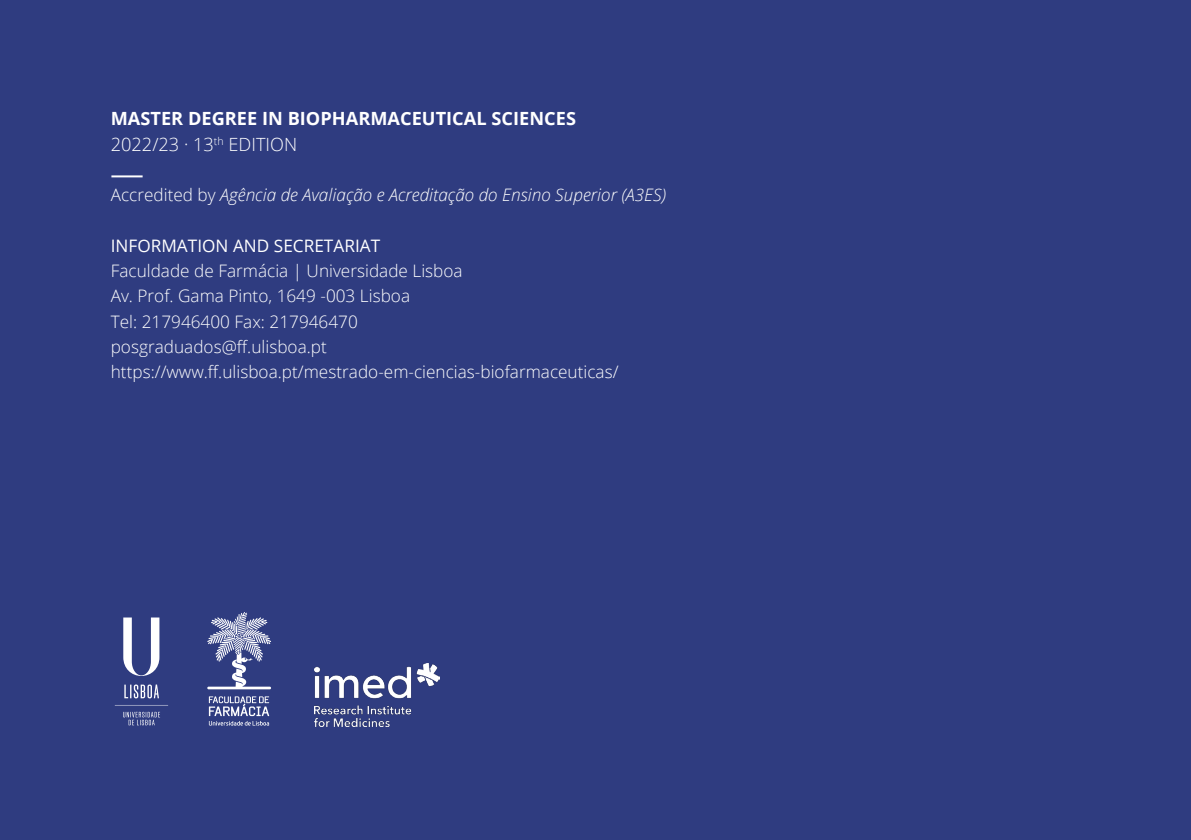
<style>
.page{position:relative;width:1191px;height:840px;background:#fff}
.page>*{position:absolute;margin:0;border:0;box-sizing:border-box;transform-origin:0 0}
.Corpo{font:700 18.2px "Open Sans";color:#fff}
.Corpo-2{font:300 18.2px "Open Sans";color:#fff}
.Corpo-3{font:300 17.2px "Open Sans";color:#fff}
.Corpo-4{font:italic 300 17.2px "Open Sans";color:#fff}
.Corpo-5{font:17.2px "Open Sans";color:#fff}
.s1{font-style:normal}
</style>
<div class="page">
<div style="left:0;top:0;width:1191px;height:839px;background:#2f3c80"></div>
<svg style="left:115px;top:617px;width:53px;height:108px"></svg>
<svg style="left:209px;top:696px;width:60px;height:29px"></svg>
<svg style="left:207px;top:612px;width:64px;height:77px"></svg>
<hr style="left:111px;top:175px;width:32px;height:2px;background:#fff">
<img style="left:314px;top:663px;width:125px;height:63px">
<p class="Corpo" style="left:111px;top:106px;width:467px">MASTER DEGREE IN BIOPHARMACEUTICAL SCIENCES</p>
<p class="Corpo-2" style="left:111px;top:132px;width:188px">2022/23 . 13<sup>th</sup> EDITION</p>
<p class="Corpo-4" style="left:111px;top:183px;width:557px"><span class="s1">Accredited by</span> Agência de Avaliação e Acreditação do Ensino Superior (A3ES)</p>
<p class="Corpo-5" style="left:111px;top:234px;width:271px">INFORMATION AND SECRETARIAT</p>
<p class="Corpo-3" style="left:111px;top:259px;width:353px">Faculdade de Farmácia | Universidade Lisboa</p>
<p class="Corpo-3" style="left:111px;top:284px;width:301px">Av. Prof. Gama Pinto, 1649 -003 Lisboa</p>
<p class="Corpo-3" style="left:111px;top:309px;width:249px">Tel: 217946400 Fax: 217946470</p>
<p class="Corpo-3" style="left:111px;top:335px;width:218px">posgraduados@ff.ulisboa.pt</p>
<p class="Corpo-3" style="left:111px;top:360px;width:509px">https://www.ff.ulisboa.pt/mestrado-em-ciencias-biofarmaceuticas/</p>
</div>
